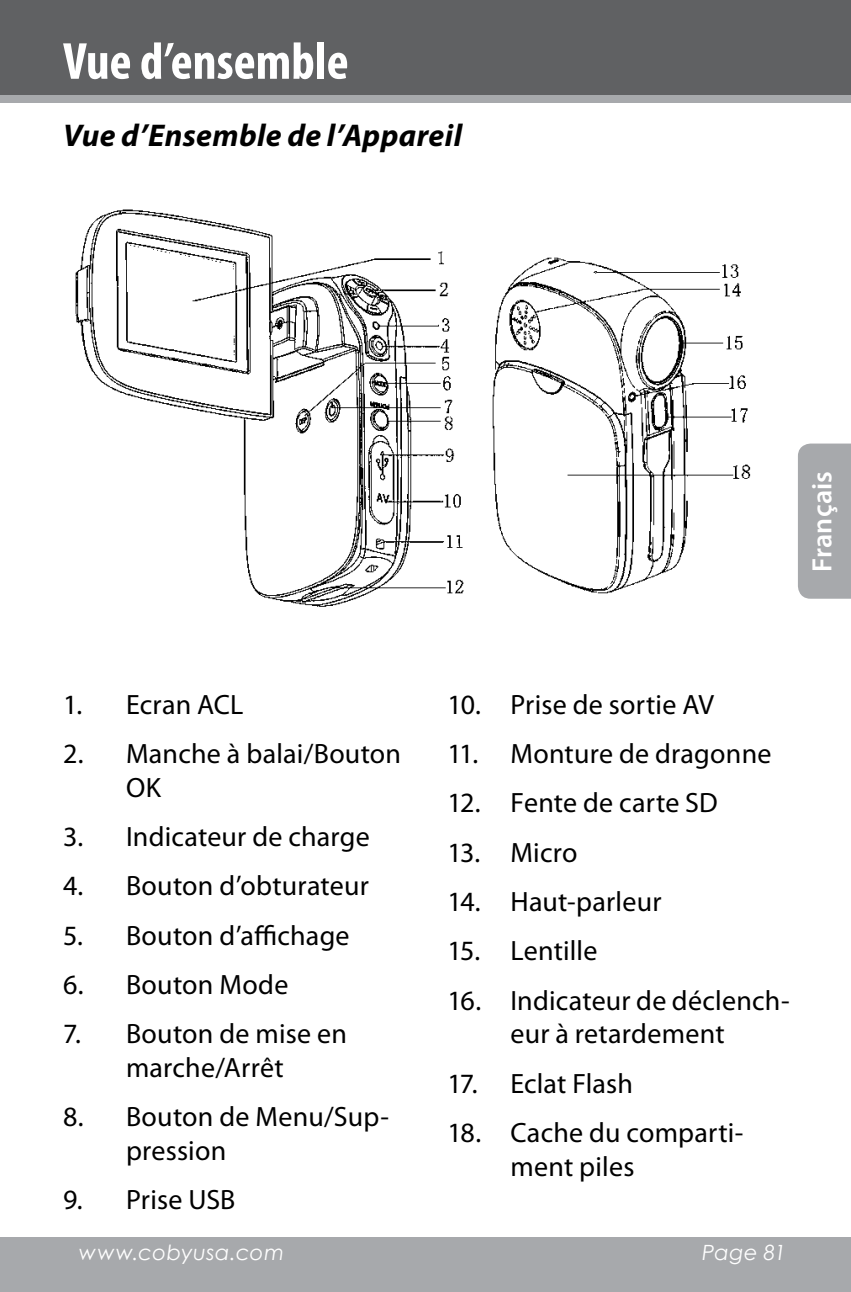
<style>
.page{position:relative;width:851px;height:1292px;background:#fff}
.page>*{position:absolute;margin:0;border:0;box-sizing:border-box;transform-origin:0 0}
.t1{font:700 condensed 52.5px "Myriad Pro";color:#fff}
.t2{font:italic 700 31.5px "Myriad Pro";letter-spacing:.01em;color:#000}
.t3{font:28px/33.6px "Myriad Pro";letter-spacing:.01em;color:#000}
.t4{font:600 28px "Myriad Pro";letter-spacing:.01em;color:#fff}
.t5{font:italic 21px "Century Gothic";letter-spacing:.025em;color:#fff}
</style>
<div class="page">
<div style="left:0;top:1237px;width:850px;height:55px;background:#a7a9ac"></div>
<div style="left:0;top:94px;width:850px;height:9px;background:#a7a9ac"></div>
<div style="left:0;top:0;width:850px;height:94px;background:#606163"></div>
<div style="left:798px;top:443px;width:52px;height:155px;background:#a7a9ac"></div>
<img style="left:75px;top:209px;width:389px;height:398px">
<img style="left:492px;top:257px;width:259px;height:337px">
<h1 class="t1" style="left:63px;top:28px;width:287px">Vue d’ensemble</h1>
<p class="t2" style="left:63px;top:115px;width:400px">Vue d’Ensemble de l’Appareil</p>
<p class="t4" style="left:804px;top:572px;width:103px;rotate:-90deg">Français</p>
<p class="t3" style="left:63px;top:687px;width:182px">1. Ecran ACL</p>
<p class="t3" style="left:126px;top:736px;width:276px;text-indent:-63px">2. Manche à balai/Bouton<br>OK</p>
<p class="t3" style="left:63px;top:819px;width:308px">3. Indicateur de charge</p>
<p class="t3" style="left:63px;top:868px;width:307px">4. Bouton d’obturateur</p>
<p class="t3" style="left:63px;top:918px;width:288px">5. Bouton d’affichage</p>
<p class="t3" style="left:63px;top:967px;width:227px">6. Bouton Mode</p>
<p class="t3" style="left:63px;top:1016px;width:285px;text-align:center">7. Bouton de mise en marche/Arrêt</p>
<p class="t3" style="left:126px;top:1099px;width:264px;text-indent:-63px">8. Bouton de Menu/Sup&shy;pression</p>
<p class="t3" style="left:63px;top:1182px;width:174px">9. Prise USB</p>
<p class="t3" style="left:447px;top:687px;width:268px">10. Prise de sortie AV</p>
<p class="t3" style="left:447px;top:736px;width:326px">11. Monture de dragonne</p>
<p class="t3" style="left:447px;top:785px;width:272px">12. Fente de carte SD</p>
<p class="t3" style="left:447px;top:835px;width:132px">13. Micro</p>
<p class="t3" style="left:447px;top:884px;width:216px">14. Haut-parleur</p>
<p class="t3" style="left:447px;top:933px;width:151px">15. Lentille</p>
<p class="t3" style="left:447px;top:983px;width:344px;text-align:center">16. Indicateur de déclench&shy;eur à retardement</p>
<p class="t3" style="left:447px;top:1066px;width:187px">17. Eclat Flash</p>
<p class="t3" style="left:510px;top:1115px;width:234px;text-indent:-63px">18. Cache du comparti&shy;ment piles</p>
<p class="t5" style="left:79px;top:1240px;width:207px">www.cobyusa.com</p>
<p class="t5" style="left:702px;top:1240px;width:86px">Page 81</p>
</div>
